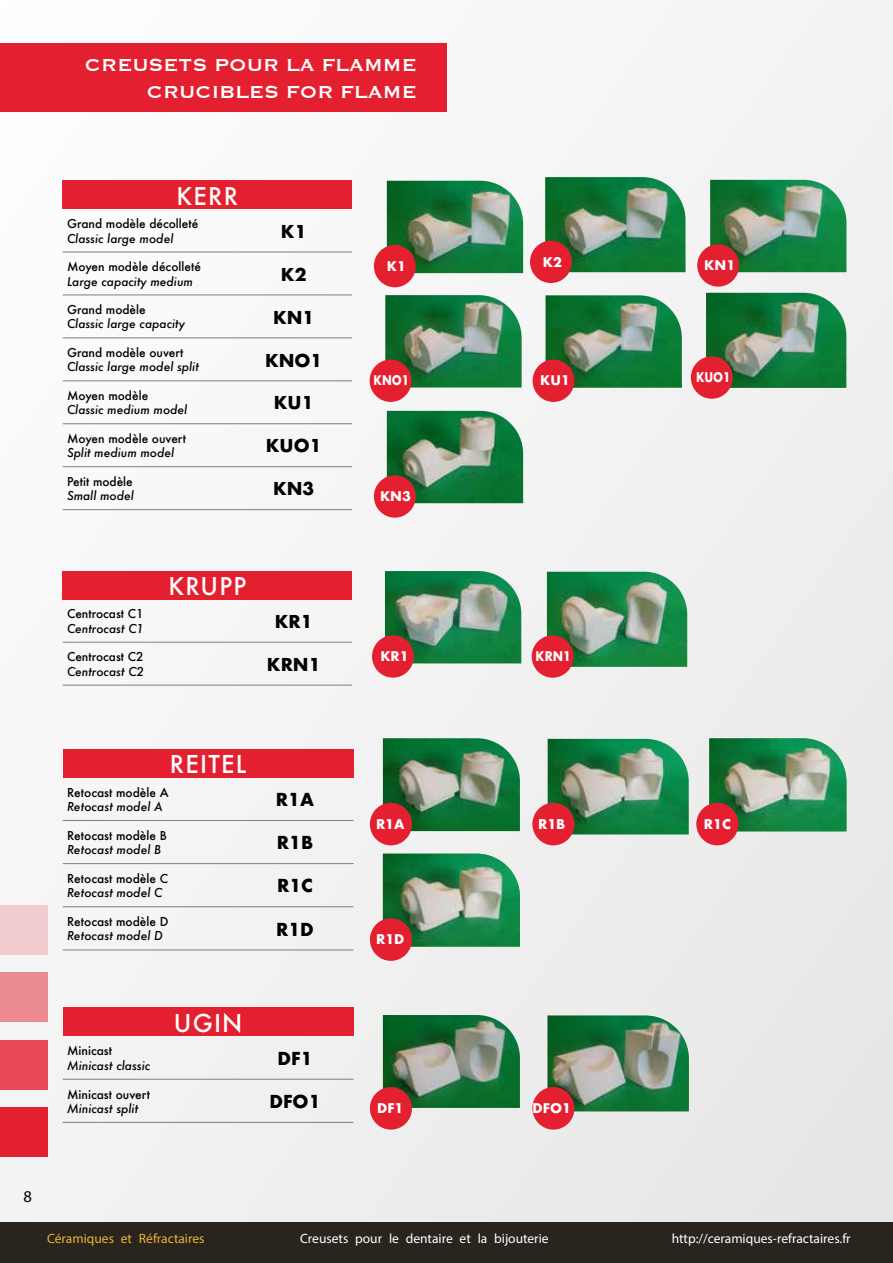
<style>
.page{position:relative;width:893px;height:1263px;background:#f3f3f3}
.page>*{position:absolute;margin:0;border:0;box-sizing:border-box;transform-origin:0 0}
.t1{font:500 24px "Futura";letter-spacing:.05em;color:#fff}
.t2{font:500 23.85px "Futura";letter-spacing:.05em;color:#fff}
.t3{font:22.5px/27px "Copperplate";color:#fff;text-align:right}
.t4{font:700 17.4px "Futura";color:#000}
.t5{font:700 17.25px "Futura";color:#000}
.t6{font:16.5px "Myriad Pro";color:#000}
.t7{font:13.5px "Myriad Pro";color:#fff}
.t8{font:13.5px "Myriad Pro";color:#e9b430}
.t9{font:700 13.05px "Futura";color:#fff}
.t10{font:700 13.05px "Futura";color:#fff;scale:.83 1}
.t11{font:700 13.05px "Futura";color:#fff;scale:.88 1}
.t12{font:italic 500 12px "Futura";color:#000}
.t13{font:500 12px "Futura";color:#000}
.t14{font:italic 500 11.85px "Futura";color:#000}
.t15{font:500 11.85px "Futura";color:#000}
</style>
<div class="page">
<div style="left:0;top:1222px;width:893px;height:41px;background:#29241e"></div>
<div style="left:0;top:43px;width:446px;height:69px;background:#e41f2f"></div>
<div style="left:0;top:1107px;width:47px;height:50px;background:#e41f2f"></div>
<div style="left:0;top:1040px;width:47px;height:49px;background:#e74956"></div>
<div style="left:0;top:972px;width:47px;height:50px;background:#ec8a92"></div>
<div style="left:0;top:905px;width:47px;height:49px;background:#f2cbce"></div>
<div style="left:63px;top:181px;width:289px;height:28px;background:#e41f2f"></div>
<hr style="left:63px;top:252px;width:172px;height:1px;background:#7e7e7d">
<hr style="left:235px;top:252px;width:117px;height:1px;background:#7e7e7d">
<hr style="left:63px;top:295px;width:172px;height:1px;background:#7e7e7d">
<hr style="left:235px;top:295px;width:117px;height:1px;background:#7e7e7d">
<hr style="left:63px;top:338px;width:172px;height:1px;background:#7e7e7d">
<hr style="left:235px;top:338px;width:117px;height:1px;background:#7e7e7d">
<hr style="left:63px;top:380px;width:172px;height:1px;background:#7e7e7d">
<hr style="left:235px;top:380px;width:117px;height:1px;background:#7e7e7d">
<hr style="left:63px;top:423px;width:172px;height:1px;background:#7e7e7d">
<hr style="left:235px;top:423px;width:117px;height:1px;background:#7e7e7d">
<hr style="left:63px;top:466px;width:172px;height:1px;background:#7e7e7d">
<hr style="left:235px;top:466px;width:117px;height:1px;background:#7e7e7d">
<hr style="left:63px;top:509px;width:172px;height:1px;background:#7e7e7d">
<hr style="left:235px;top:509px;width:117px;height:1px;background:#7e7e7d">
<div style="left:63px;top:571px;width:289px;height:28px;background:#e41f2f"></div>
<hr style="left:63px;top:642px;width:172px;height:1px;background:#7e7e7d">
<hr style="left:235px;top:642px;width:117px;height:1px;background:#7e7e7d">
<hr style="left:63px;top:685px;width:172px;height:1px;background:#7e7e7d">
<hr style="left:235px;top:685px;width:117px;height:1px;background:#7e7e7d">
<img style="left:387px;top:181px;width:136px;height:92px">
<img style="left:385px;top:571px;width:136px;height:92px">
<img style="left:545px;top:295px;width:137px;height:93px">
<img style="left:545px;top:177px;width:140px;height:95px">
<img style="left:547px;top:572px;width:140px;height:95px">
<img style="left:706px;top:293px;width:140px;height:95px">
<img style="left:710px;top:180px;width:136px;height:92px">
<img style="left:387px;top:411px;width:136px;height:92px">
<img style="left:385px;top:295px;width:137px;height:92px">
<div style="left:374px;top:245px;width:42px;height:42px;background:#e41f2f;border-radius:50%"></div>
<div style="left:372px;top:635px;width:42px;height:43px;background:#e41f2f;border-radius:50%"></div>
<div style="left:533px;top:359px;width:41px;height:43px;background:#e41f2f;border-radius:50%"></div>
<div style="left:697px;top:244px;width:42px;height:43px;background:#e41f2f;border-radius:50%"></div>
<div style="left:374px;top:475px;width:42px;height:43px;background:#e41f2f;border-radius:50%"></div>
<div style="left:370px;top:359px;width:41px;height:43px;background:#e41f2f;border-radius:50%"></div>
<div style="left:530px;top:241px;width:42px;height:42px;background:#e41f2f;border-radius:50%"></div>
<div style="left:532px;top:635px;width:42px;height:43px;background:#e41f2f;border-radius:50%"></div>
<div style="left:691px;top:356px;width:42px;height:43px;background:#e41f2f;border-radius:50%"></div>
<div style="left:63px;top:749px;width:291px;height:28px;background:#e41f2f"></div>
<hr style="left:63px;top:820px;width:173px;height:1px;background:#7e7e7d">
<hr style="left:236px;top:820px;width:118px;height:1px;background:#7e7e7d">
<hr style="left:63px;top:863px;width:173px;height:1px;background:#7e7e7d">
<hr style="left:236px;top:863px;width:118px;height:1px;background:#7e7e7d">
<hr style="left:63px;top:906px;width:173px;height:1px;background:#7e7e7d">
<hr style="left:236px;top:906px;width:118px;height:1px;background:#7e7e7d">
<hr style="left:63px;top:950px;width:173px;height:1px;background:#7e7e7d">
<hr style="left:236px;top:950px;width:118px;height:1px;background:#7e7e7d">
<div style="left:63px;top:1007px;width:291px;height:29px;background:#e41f2f"></div>
<hr style="left:63px;top:1079px;width:173px;height:1px;background:#7e7e7d">
<hr style="left:236px;top:1079px;width:118px;height:1px;background:#7e7e7d">
<hr style="left:63px;top:1122px;width:173px;height:1px;background:#7e7e7d">
<hr style="left:236px;top:1122px;width:118px;height:1px;background:#7e7e7d">
<img style="left:383px;top:738px;width:137px;height:93px">
<img style="left:383px;top:1015px;width:137px;height:93px">
<img style="left:383px;top:854px;width:137px;height:92px">
<img style="left:548px;top:739px;width:141px;height:95px">
<img style="left:548px;top:1016px;width:141px;height:95px">
<img style="left:709px;top:738px;width:137px;height:93px">
<div style="left:370px;top:803px;width:42px;height:42px;background:#e41f2f;border-radius:50%"></div>
<div style="left:370px;top:1087px;width:42px;height:42px;background:#e41f2f;border-radius:50%"></div>
<div style="left:370px;top:918px;width:42px;height:43px;background:#e41f2f;border-radius:50%"></div>
<div style="left:696px;top:803px;width:42px;height:42px;background:#e41f2f;border-radius:50%"></div>
<div style="left:532px;top:803px;width:42px;height:42px;background:#e41f2f;border-radius:50%"></div>
<div style="left:532px;top:1087px;width:42px;height:42px;background:#e41f2f;border-radius:50%"></div>
<h3 class="t3" style="left:85px;top:51px;width:333px">CREUSETS POUR LA FLAMME<br>CRUCIBLES FOR FLAME</h3>
<h2 class="t2" style="left:177px;top:180px;width:63px">KERR</h2>
<p class="t15" style="left:67px;top:216px;width:133px">Grand modèle décolleté</p>
<p class="t14" style="left:67px;top:230px;width:108px">Classic large model</p>
<p class="t15" style="left:67px;top:259px;width:135px">Moyen modèle décolleté</p>
<p class="t14" style="left:67px;top:273px;width:127px">Large capacity medium</p>
<p class="t15" style="left:67px;top:302px;width:80px">Grand modèle</p>
<p class="t14" style="left:67px;top:316px;width:119px">Classic large capacity</p>
<p class="t15" style="left:67px;top:345px;width:118px">Grand modèle ouvert</p>
<p class="t14" style="left:67px;top:359px;width:133px">Classic large model split</p>
<h3 class="t5" style="left:281px;top:219px;width:27px">K1</h3>
<h3 class="t5" style="left:281px;top:262px;width:27px">K2</h3>
<h3 class="t5" style="left:273px;top:305px;width:43px">KN1</h3>
<h3 class="t5" style="left:265px;top:348px;width:59px">KNO1</h3>
<p class="t15" style="left:67px;top:387px;width:83px">Moyen modèle</p>
<p class="t14" style="left:67px;top:402px;width:122px">Classic medium model</p>
<h3 class="t5" style="left:274px;top:390px;width:41px">KU1</h3>
<p class="t15" style="left:67px;top:430px;width:120px">Moyen modèle ouvert</p>
<p class="t14" style="left:67px;top:445px;width:109px">Split medium model</p>
<h3 class="t5" style="left:266px;top:433px;width:57px">KUO1</h3>
<p class="t15" style="left:67px;top:473px;width:67px">Petit modèle</p>
<p class="t14" style="left:67px;top:488px;width:68px">Small model</p>
<h3 class="t5" style="left:273px;top:476px;width:43px">KN3</h3>
<p class="t15" style="left:67px;top:606px;width:78px">Centrocast C1</p>
<p class="t14" style="left:67px;top:620px;width:78px">Centrocast C1</p>
<p class="t15" style="left:67px;top:649px;width:78px">Centrocast C2</p>
<p class="t14" style="left:67px;top:663px;width:78px">Centrocast C2</p>
<h2 class="t2" style="left:168px;top:570px;width:79px">KRUPP</h2>
<h3 class="t5" style="left:275px;top:609px;width:39px">KR1</h3>
<h3 class="t5" style="left:267px;top:652px;width:55px">KRN1</h3>
<p class="t9" style="left:387px;top:256px;width:21px">K1</p>
<p class="t10" style="left:373px;top:371px;width:45px">KNO1</p>
<p class="t9" style="left:380px;top:487px;width:32px">KN3</p>
<p class="t9" style="left:380px;top:647px;width:30px">KR1</p>
<p class="t9" style="left:543px;top:252px;width:21px">K2</p>
<p class="t9" style="left:540px;top:371px;width:31px">KU1</p>
<p class="t11" style="left:536px;top:647px;width:42px">KRN1</p>
<p class="t9" style="left:704px;top:256px;width:32px">KN1</p>
<p class="t10" style="left:696px;top:368px;width:43px">KUO1</p>
<h1 class="t1" style="left:170px;top:747px;width:78px">REITEL</h1>
<p class="t13" style="left:67px;top:784px;width:103px">Retocast modèle A</p>
<p class="t12" style="left:67px;top:798px;width:97px">Retocast model A</p>
<p class="t13" style="left:67px;top:827px;width:101px">Retocast modèle B</p>
<p class="t12" style="left:67px;top:841px;width:96px">Retocast model B</p>
<h3 class="t4" style="left:276px;top:787px;width:40px">R1A</h3>
<h3 class="t4" style="left:277px;top:830px;width:38px">R1B</h3>
<p class="t13" style="left:67px;top:870px;width:103px">Retocast modèle C</p>
<p class="t12" style="left:67px;top:885px;width:97px">Retocast model C</p>
<h3 class="t4" style="left:277px;top:873px;width:37px">R1C</h3>
<p class="t13" style="left:67px;top:913px;width:103px">Retocast modèle D</p>
<p class="t12" style="left:67px;top:928px;width:97px">Retocast model D</p>
<h3 class="t4" style="left:276px;top:916px;width:39px">R1D</h3>
<p class="t13" style="left:67px;top:1043px;width:47px">Minicast</p>
<p class="t12" style="left:67px;top:1057px;width:85px">Minicast classic</p>
<p class="t13" style="left:67px;top:1086px;width:85px">Minicast ouvert</p>
<p class="t12" style="left:67px;top:1100px;width:73px">Minicast split</p>
<h1 class="t1" style="left:174px;top:1006px;width:70px">UGIN</h1>
<h3 class="t4" style="left:277px;top:1046px;width:37px">DF1</h3>
<h3 class="t4" style="left:269px;top:1089px;width:53px">DFO1</h3>
<p class="t9" style="left:376px;top:814px;width:30px">R1A</p>
<p class="t9" style="left:376px;top:930px;width:30px">R1D</p>
<p class="t9" style="left:377px;top:1098px;width:28px">DF1</p>
<p class="t9" style="left:538px;top:814px;width:29px">R1B</p>
<p class="t9" style="left:533px;top:1098px;width:40px">DFO1</p>
<p class="t9" style="left:704px;top:814px;width:28px">R1C</p>
<h3 class="t6" style="left:24px;top:1186px;width:10px">8</h3>
<p class="t8" style="left:47px;top:1230px;width:159px">Céramiques et Réfractaires</p>
<p class="t7" style="left:300px;top:1230px;width:250px">Creusets pour le dentaire et la bijouterie</p>
<p class="t7" style="left:672px;top:1230px;width:180px">http://ceramiques-refractaires.fr</p>
</div>
